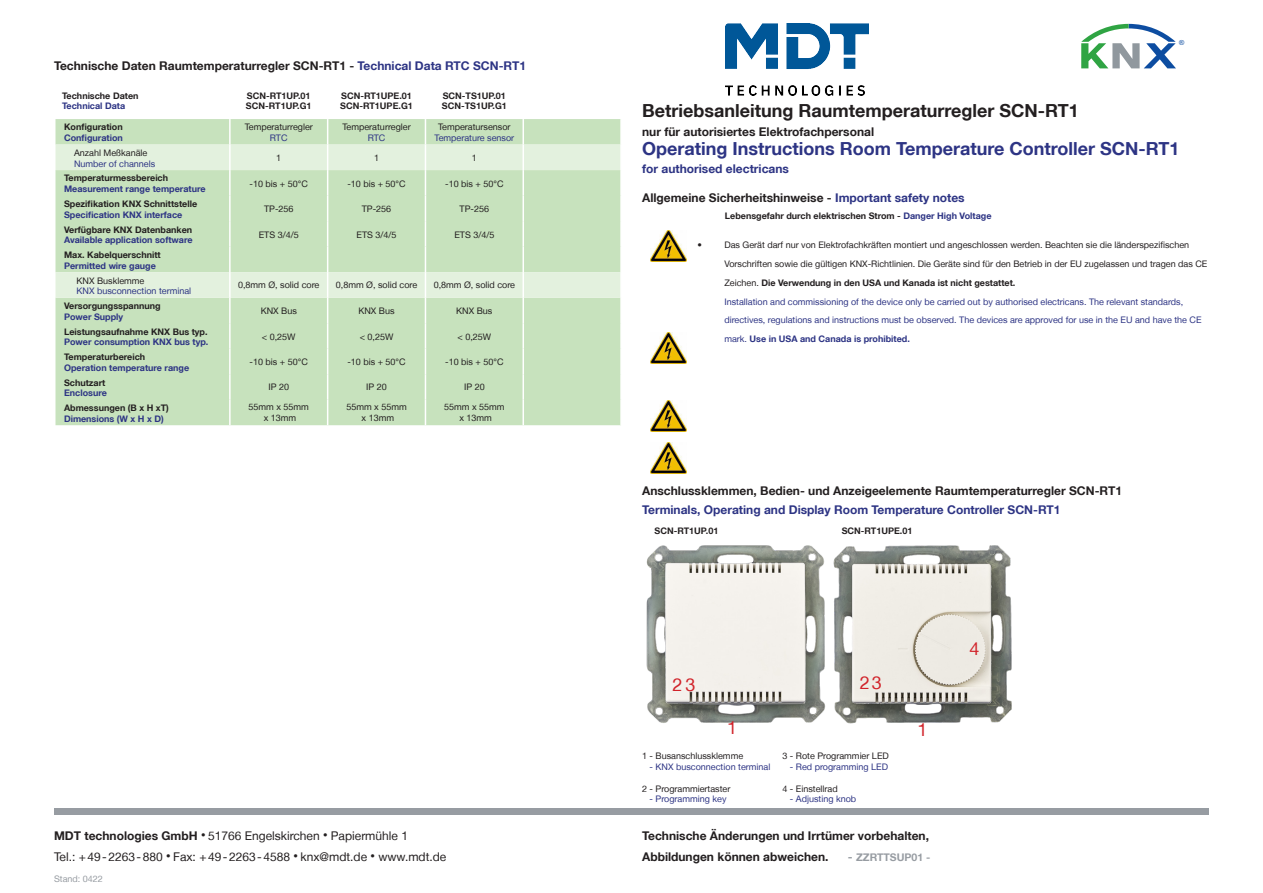
<style>
.page{position:relative;width:1263px;height:893px;background:#fff}
.page>*{position:absolute;margin:0;border:0;box-sizing:border-box;transform-origin:0 0}
.t1{font:700 18px "Helvetica Neue LT";color:#2d3484}
.t2{font:700 18px "Helvetica Neue LT";color:#231f20}
.t3{font:18px "Helvetica Neue LT";color:#d1232a}
.t4{font:700 12px/21px "Helvetica Neue LT";color:#231f20}
.t5{font:12px/21px "Helvetica Neue LT";color:#231f20}
.t6{font:700 12px "Helvetica Neue LT";color:#2d3484}
.t7{font:700 10.5px "Helvetica Neue LT";color:#979ca2}
.td-data{font:9px/18.8px "Helvetica Neue LT";color:#231f20}
.td-data-2{font:700 9px/10.8px "Helvetica Neue LT";color:#231f20}
.td-data-centered{font:9px/10.8px "Helvetica Neue LT";color:#231f20;text-align:center}
.td-data-3{font:700 9px/10.8px "Helvetica Neue LT";color:#2d3484}
.td-data-4{font:9px/10.8px "Helvetica Neue LT";color:#2d3484}
.td-title{font:700 9px/10.8px "Helvetica Neue LT";color:#231f20}
.td-data-centered-2{font:9px "Helvetica Neue LT";color:#2d3484}
.t8{font:9px "Helvetica Neue LT";color:#979ca2}
.t9{font:7.05px "Arial";color:#0d4da1}
.s1{color:#2d3484}
.s2{color:#231f20}
.s3{font-weight:700}
.s4{font-size:9px}
.s5{font-weight:700;color:#2d3484}
.s6{font-size:12px}
</style>
<div class="page">
<div style="left:54px;top:808px;width:1155px;height:6px;background:#979ca2"></div>
<img style="left:646px;top:545px;width:180px;height:178px">
<svg style="left:56px;top:119px;width:565px;height:306px;background:#cce4c3"></svg>
<img style="left:651px;top:231px;width:35px;height:31px">
<img style="left:651px;top:332px;width:35px;height:31px">
<img style="left:651px;top:400px;width:35px;height:31px">
<img style="left:651px;top:443px;width:35px;height:31px">
<img style="left:833px;top:545px;width:179px;height:179px">
<img style="left:725px;top:24px;width:144px;height:71px">
<svg style="left:1081px;top:24px;width:95px;height:44px"></svg>
<p class="t4" style="left:54px;top:55px;width:474px">Technische Daten Raumtemperaturregler SCN-RT1 - <span class="s1">Technical Data RTC SCN-RT1</span></p>
<p class="td-title" style="left:62px;top:90px;width:78px">Technische Daten<br><span class="s1">Technical Data</span></p>
<p class="td-title" style="left:247px;top:90px;width:65px">SCN-RT1UP.01</p>
<p class="td-title" style="left:246px;top:101px;width:67px">SCN-RT1UP.G1</p>
<p class="td-data-2" style="left:64px;top:122px;width:60px">Konfiguration<br><span class="s1">Configuration</span></p>
<p class="td-data-centered" style="left:245px;top:122px;width:70px">Temperaturregler</p>
<p class="td-data-centered-2" style="left:270px;top:133px;width:19px">RTC</p>
<p class="td-title" style="left:341px;top:90px;width:72px">SCN-RT1UPE.01</p>
<p class="td-title" style="left:340px;top:101px;width:74px">SCN-RT1UPE.G1</p>
<p class="td-data-centered" style="left:342px;top:122px;width:70px">Temperaturregler</p>
<p class="td-data-centered-2" style="left:368px;top:133px;width:19px">RTC</p>
<p class="td-title" style="left:443px;top:90px;width:65px">SCN-TS1UP.01</p>
<p class="td-title" style="left:442px;top:101px;width:67px">SCN-TS1UP.G1</p>
<p class="td-data-centered" style="left:438px;top:122px;width:74px">Temperatursensor</p>
<p class="td-data-centered-2" style="left:434px;top:133px;width:81px">Temperature sensor</p>
<p class="td-data-4" style="left:74px;top:147px;width:83px"><span class="s2">Anzahl Meßkanäle<br></span>Number of channels</p>
<p class="td-data-centered" style="left:276px;top:153px;width:7px">1</p>
<p class="td-data-centered" style="left:374px;top:153px;width:7px">1</p>
<p class="td-data-centered" style="left:472px;top:153px;width:7px">1</p>
<p class="td-data-3" style="left:64px;top:173px;width:143px"><span class="s2">Temperaturmessbereich<br></span>Measurement range temperature</p>
<p class="td-data-centered" style="left:250px;top:178px;width:60px">-10 bis + 50°C</p>
<p class="td-data-centered" style="left:347px;top:178px;width:60px">-10 bis + 50°C</p>
<p class="td-data-centered" style="left:445px;top:178px;width:60px">-10 bis + 50°C</p>
<p class="td-data-2" style="left:64px;top:198px;width:135px">Spezifikation KNX Schnittstelle<br><span class="s1">Specification KNX interface</span></p>
<p class="td-data-centered" style="left:264px;top:204px;width:31px">TP-256</p>
<p class="td-data-centered" style="left:362px;top:204px;width:31px">TP-256</p>
<p class="td-data-centered" style="left:460px;top:204px;width:31px">TP-256</p>
<p class="td-data-3" style="left:64px;top:224px;width:130px"><span class="s2">Verfügbare KNX Datenbanken<br></span>Available application software</p>
<p class="td-data-centered" style="left:259px;top:229px;width:42px">ETS 3/4/5</p>
<p class="td-data-centered" style="left:357px;top:229px;width:42px">ETS 3/4/5</p>
<p class="td-data-centered" style="left:454px;top:229px;width:42px">ETS 3/4/5</p>
<p class="td-data-2" style="left:64px;top:249px;width:98px">Max. Kabelquerschnitt<br><span class="s1">Permitted wire gauge</span></p>
<p class="td-data-4" style="left:77px;top:275px;width:116px"><span class="s2">KNX Busklemme<br></span>KNX busconnection terminal</p>
<p class="td-data-centered" style="left:238px;top:279px;width:83px">0,8mm Ø, solid core</p>
<p class="td-data-centered" style="left:336px;top:279px;width:83px">0,8mm Ø, solid core</p>
<p class="td-data-centered" style="left:434px;top:279px;width:83px">0,8mm Ø, solid core</p>
<p class="td-data-2" style="left:64px;top:300px;width:98px">Versorgungsspannung<br><span class="s1">Power Supply</span></p>
<p class="td-data-centered" style="left:261px;top:306px;width:38px">KNX Bus</p>
<p class="td-data-centered" style="left:358px;top:306px;width:38px">KNX Bus</p>
<p class="td-data-centered" style="left:456px;top:306px;width:38px">KNX Bus</p>
<p class="td-data-2" style="left:64px;top:326px;width:146px">Leistungsaufnahme KNX Bus typ.<br><span class="s1">Power consumption KNX bus typ.</span></p>
<p class="td-data-centered" style="left:262px;top:331px;width:35px">&lt; 0,25W</p>
<p class="td-data-centered" style="left:360px;top:331px;width:35px">&lt; 0,25W</p>
<p class="td-data-centered" style="left:457px;top:331px;width:35px">&lt; 0,25W</p>
<p class="td-data-3" style="left:64px;top:351px;width:127px"><span class="s2">Temperaturbereich<br></span>Operation temperature range</p>
<p class="td-data-centered" style="left:250px;top:356px;width:60px">-10 bis + 50°C</p>
<p class="td-data-centered" style="left:347px;top:356px;width:60px">-10 bis + 50°C</p>
<p class="td-data-centered" style="left:445px;top:356px;width:60px">-10 bis + 50°C</p>
<p class="td-data-2" style="left:64px;top:377px;width:44px">Schutzart<br><span class="s1">Enclosure</span></p>
<p class="td-data-centered" style="left:268px;top:381px;width:22px">IP 20</p>
<p class="td-data-centered" style="left:366px;top:381px;width:22px">IP 20</p>
<p class="td-data-centered" style="left:464px;top:381px;width:22px">IP 20</p>
<p class="td-data-2" style="left:64px;top:402px;width:106px">Abmessungen (B x H xT)<br><span class="s1">Dimensions (W x H x D)</span></p>
<p class="td-data-centered" style="left:249px;top:402px;width:62px">55mm x 55mm x 13mm</p>
<p class="td-data-centered" style="left:346px;top:402px;width:62px">55mm x 55mm x 13mm</p>
<p class="td-data-centered" style="left:444px;top:402px;width:62px">55mm x 55mm x 13mm</p>
<h2 class="t5" style="left:54px;top:825px;width:394px"><span class="s3">MDT technologies GmbH</span> <span class="s4">•</span> 51766 Engelskirchen <span class="s4">•</span> Papiermühle 1<br>Tel.: +49-2263-880 <span class="s4">•</span> Fax: +49-2263-4588 <span class="s4">•</span> knx@mdt.de <span class="s4">•</span> www.mdt.de</h2>
<p class="t8" style="left:54px;top:873px;width:50px">Stand: 0422</p>
<p class="t9" style="left:1179px;top:38px;width:7px">®</p>
<p class="t2" style="left:642px;top:99px;width:438px">Betriebsanleitung Raumtemperaturregler SCN-RT1</p>
<p class="t4" style="left:642px;top:121px;width:233px">nur für autorisiertes Elektrofachpersonal</p>
<p class="t1" style="left:642px;top:137px;width:539px">Operating Instructions Room Temperature Controller SCN-RT1</p>
<p class="t6" style="left:642px;top:162px;width:148px">for authorised electricans</p>
<p class="t4" style="left:642px;top:187px;width:324px">Allgemeine Sicherheitshinweise - <span class="s1">Important safety notes</span></p>
<p class="td-data-2" style="left:725px;top:210px;width:268px">Lebensgefahr durch elektrischen Strom - <span class="s1">Danger High Voltage</span></p>
<p class="td-data" style="left:697px;top:236px;width:6px">•</p>
<p class="td-data" style="left:724px;top:236px;width:484px">Das Gerät darf nur von Elektrofachkräften montiert und angeschlossen werden. Beachten sie die länderspezifischen Vorschriften sowie die gültigen KNX-Richtlinien. Die Geräte sind für den Betrieb in der EU zugelassen und tragen das CE Zeichen. <span class="s3">Die Verwendung in den USA und Kanada ist nicht gestattet.<br></span><span class="s1">Installation and commissioning of the device only be carried out by authorised electricans. The relevant standards, directives, regulations and instructions must be observed. The devices are approved for use in the EU and have the CE mark.</span> <span class="s5">Use in USA and Canada is prohibited.</span></p>
<p class="t4" style="left:642px;top:482px;width:481px;line-height:18.8px">Anschlussklemmen, Bedien- und Anzeigeelemente Raumtemperaturregler SCN-RT1<br><span class="s1">Terminals, Operating and Display Room Temperature Controller SCN-RT1</span></p>
<p class="td-data-2" style="left:655px;top:525px;width:65px">SCN-RT1UP.01</p>
<p class="td-data-2" style="left:842px;top:525px;width:72px">SCN-RT1UPE.01</p>
<p class="t3" style="left:673px;top:673px;width:24px">23</p>
<p class="t3" style="left:860px;top:672px;width:23px">23</p>
<p class="t3" style="left:727px;top:716px;width:12px">1</p>
<p class="t3" style="left:917px;top:719px;width:12px">1</p>
<p class="td-data" style="left:642px;top:746px;width:103px">1 - Busanschlussklemme</p>
<p class="td-data-4" style="left:650px;top:761px;width:122px">- KNX busconnection terminal</p>
<p class="td-data" style="left:642px;top:779px;width:90px">2 - Programmiertaster</p>
<p class="td-data-4" style="left:650px;top:794px;width:78px">- Programming key</p>
<p class="td-data" style="left:782px;top:746px;width:108px">3 - Rote Programmier LED</p>
<p class="td-data-4" style="left:790px;top:761px;width:100px">- Red programming LED</p>
<p class="td-data" style="left:782px;top:779px;width:57px">4 - Einstellrad</p>
<p class="td-data-4" style="left:790px;top:794px;width:68px">- Adjusting knob</p>
<h2 class="t4" style="left:642px;top:825px;width:288px">Technische Änderungen und Irrtümer vorbehalten,<br>Abbildungen können abweichen.</h2>
<p class="t7" style="left:848px;top:851px;width:84px"><span class="s6">-</span> ZZRTTSUP01 -</p>
<p class="t3" style="left:969px;top:638px;width:12px">4</p>
</div>
